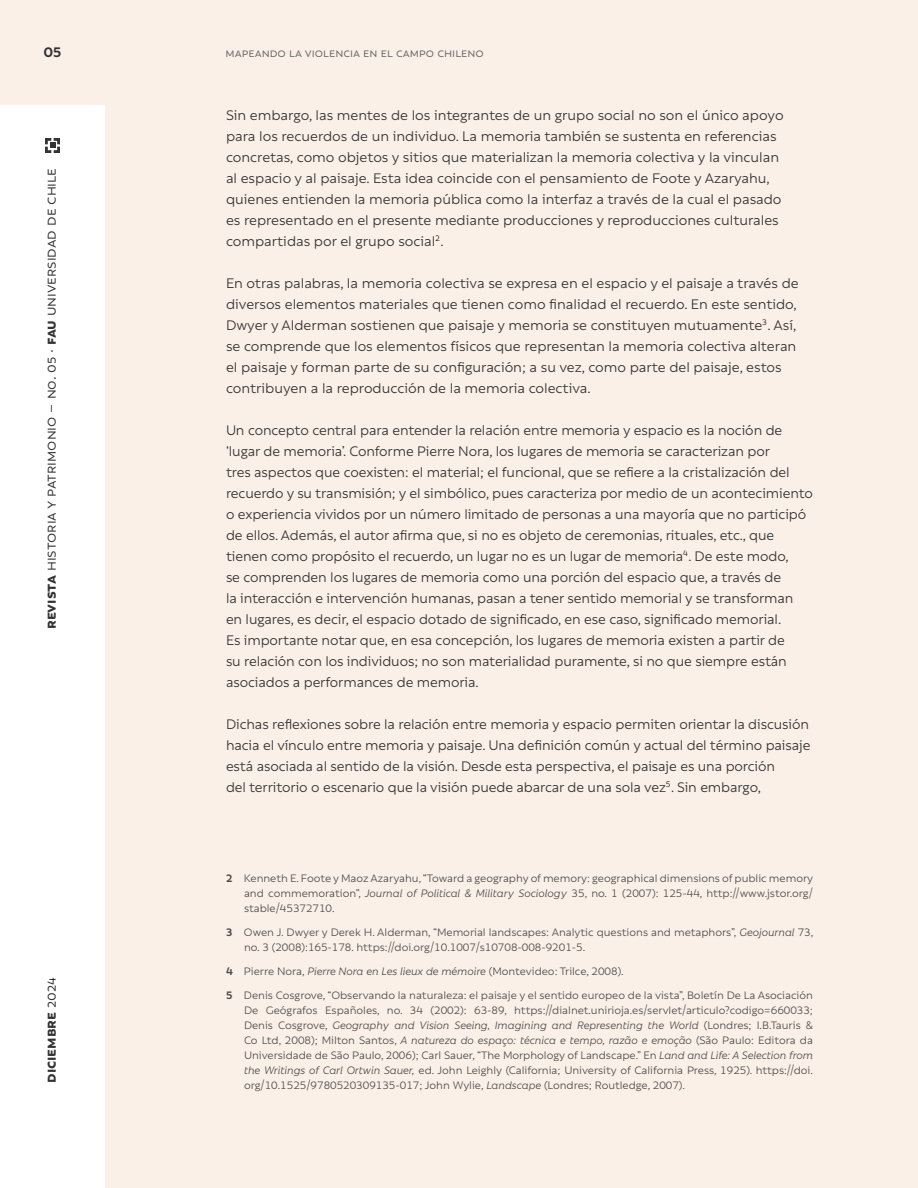
<style>
.page{position:relative;width:918px;height:1188px;background:#fbf0e8}
.page>*{position:absolute;margin:0;border:0;box-sizing:border-box;transform-origin:0 0}
.t1{font:16.5px "Rebrand Txt";color:#333}
.t2{font:700 16.5px "Rebrand Txt";color:#333}
.Cuerpo_ajustado{font:15px/21px "Rebrand Txt";letter-spacing:-.005em;color:#333}
.Cuerpo{font:15px/21px "Rebrand Txt";color:#333}
.t3{font:700 15px "Rebrand Txt";color:#333}
.t4{font:13.5px "Rebrand Txt";color:#666}
.Nota_al_pie{font:11.7px/15px "Rebrand Txt";color:#4d4d4d;text-align:justify}
.s1{font-weight:700}
.s2{font-weight:400}
.s3{font-style:italic}
</style>
<div class="page">
<div style="left:0;top:105px;width:105px;height:1083px;background:#fff"></div>
<svg style="left:45px;top:138px;width:15px;height:15px"></svg>
<p class="t3" style="left:43px;top:43px;width:20px">05</p>
<p class="t4" style="left:225px;top:45px;width:260px">Mapeando la violencia en el campo chileno</p>
<p class="t1" style="left:42px;top:629px;width:463px;rotate:-90deg"><span class="s1">revista</span> historia y patrimonio – no. 05 · <span class="s1">fau</span> universidad de chile</p>
<p class="t2" style="left:41px;top:1083px;width:107px;rotate:-90deg">diciembre <span class="s2">2024</span></p>
<p class="Cuerpo" style="left:226px;top:105px;width:559px">Sin embargo, las mentes de los integrantes de un grupo social no son el único apoyo para los recuerdos de un individuo. La memoria también se sustenta en referencias concretas, como objetos y sitios que materializan la memoria colectiva y la vinculan al espacio y al paisaje. Esta idea coincide con el pensamiento de Foote y Azaryahu, quienes entienden la memoria pública como la interfaz a través de la cual el pasado es representado en el presente mediante producciones y reproducciones culturales compartidas por el grupo social<sup>2</sup>.</p>
<p class="Cuerpo" style="left:226px;top:273px;width:574px">En otras palabras, la memoria colectiva se expresa en el espacio y el paisaje a través de diversos elementos materiales que tienen como finalidad el recuerdo. En este sentido, Dwyer y Alderman sostienen que paisaje y memoria se constituyen mutuamente<sup>3</sup>. Así, se comprende que los elementos físicos que representan la memoria colectiva alteran el paisaje y forman parte de su configuración; a su vez, como parte del paisaje, estos contribuyen a la reproducción de la memoria colectiva.</p>
<p class="Cuerpo_ajustado" style="left:226px;top:420px;width:589px">Un concepto central para entender la relación entre memoria y espacio es la noción de ‘lugar de memoria’. Conforme Pierre Nora, los lugares de memoria se caracterizan por<br>tres aspectos que coexisten: el material; el funcional, que se refiere a la cristalización del recuerdo y su transmisión; y el simbólico, pues caracteriza por medio de un acontecimiento o experiencia vividos por un número limitado de personas a una mayoría que no participó de ellos. Además, el autor afirma que, si no es objeto de ceremonias, rituales, etc., que tienen como propósito el recuerdo, un lugar no es un lugar de memoria<sup>4</sup>. De este modo,<br>se comprenden los lugares de memoria como una porción del espacio que, a través de<br>la interacción e intervención humanas, pasan a tener sentido memorial y se transforman en lugares, es decir, el espacio dotado de significado, en ese caso, significado memorial.<br>Es importante notar que, en esa concepción, los lugares de memoria existen a partir de<br>su relación con los individuos; no son materialidad puramente, si no que siempre están asociados a performances de memoria.</p>
<p class="Cuerpo_ajustado" style="left:226px;top:714px;width:586px">Dichas reflexiones sobre la relación entre memoria y espacio permiten orientar la discusión hacia el vínculo entre memoria y paisaje. Una definición común y actual del término paisaje está asociada al sentido de la visión. Desde esta perspectiva, el paisaje es una porción<br>del territorio o escenario que la visión puede abarcar de una sola vez<sup>5</sup>. Sin embargo,</p>
<p class="Nota_al_pie" style="left:244px;top:871px;width:571px;text-indent:-18px"><span class="s1">2</span> Kenneth E. Foote y Maoz Azaryahu, “Toward a geography of memory: geographical dimensions of public memory and commemoration”, <span class="s3">Journal of Political &amp; Military Sociology</span> 35, no. 1 (2007): 125-44, http://www.jstor.org/ stable/45372710.</p>
<p class="Nota_al_pie" style="left:244px;top:925px;width:571px;text-indent:-18px"><span class="s1">3</span> Owen J. Dwyer y Derek H. Alderman, “Memorial landscapes: Analytic questions and metaphors”, <span class="s3">Geojournal</span> 73, no. 3 (2008):165-178. https://doi.org/10.1007/s10708-008-9201-5.</p>
<p class="Nota_al_pie" style="left:226px;top:964px;width:399px"><span class="s1">4</span> Pierre Nora, <span class="s3">Pierre Nora en Les lieux de mémoire</span> (Montevideo: Trilce, 2008).</p>
<p class="Nota_al_pie" style="left:244px;top:988px;width:571px;text-indent:-18px"><span class="s1">5</span> Denis Cosgrove, “Observando la naturaleza: el paisaje y el sentido europeo de la vista”, Boletín De La Asociación De Geógrafos Españoles, no. 34 (2002): 63-89, https://dialnet.unirioja.es/servlet/articulo?codigo=660033; Denis Cosgrove, <span class="s3">Geography and Vision Seeing, Imagining and Representing the World</span> (Londres; I.B.Tauris &amp; Co Ltd, 2008); Milton Santos, <span class="s3">A natureza do espaço: técnica e tempo, razão e emoção</span> (São Paulo: Editora da Universidade de São Paulo, 2006); Carl Sauer, “The Morphology of Landscape.” En <span class="s3">Land and Life: A Selection from the Writings of Carl Ortwin Sauer,</span> ed. John Leighly (California; University of California Press, 1925). https://doi. org/10.1525/9780520309135-017; John Wylie, <span class="s3">Landscape</span> (Londres; Routledge, 2007).</p>
</div>
